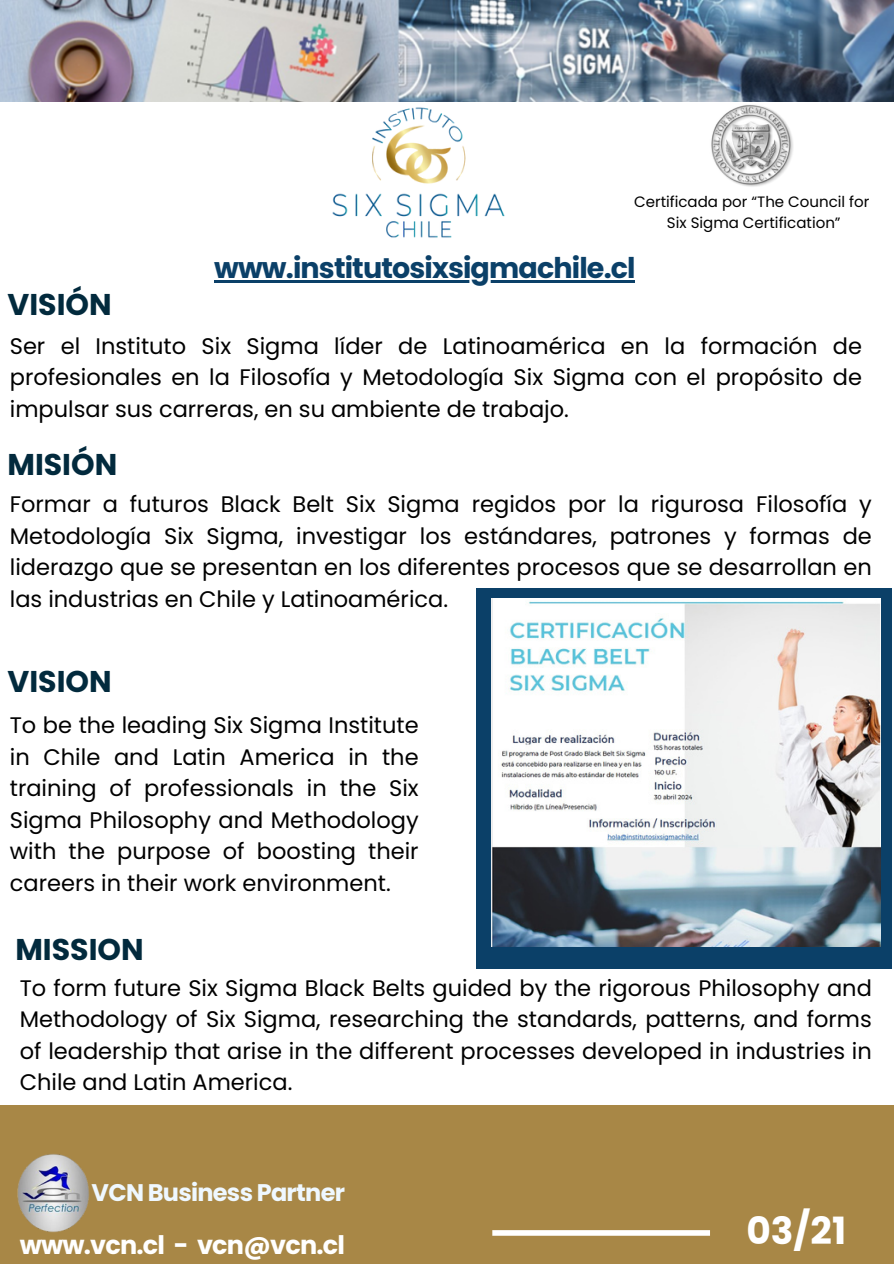
<style>
.page{position:relative;width:894px;height:1264px;background:#fff}
.page>*{position:absolute;margin:0;border:0;box-sizing:border-box;transform-origin:0 0}
.t1{font:700 37.5px "Poppins";color:#fff}
.t2{font:700 30px "Poppins";color:#022a3d}
.t3{font:700 28.5px "Poppins";letter-spacing:-.03em;color:#0b4068}
.t4{font:700 25.5px "Poppins";letter-spacing:-.03em;color:#fff}
.t5{font:700 24px "Poppins";letter-spacing:-.03em;color:#eff8ff}
.t6{font:22.5px/31.5px "Poppins";color:#000;text-align:justify}
.t7{font:15px/20.2px "Poppins";color:#000;text-align:center}
</style>
<div class="page">
<img style="left:326px;top:101px;width:184px;height:137px">
<img style="left:0;top:0;width:893px;height:101px">
<div style="left:476px;top:587px;width:415px;height:381px;background:#0b4068"></div>
<div style="left:0;top:1105px;width:893px;height:158px;background:#a88746"></div>
<div style="left:492px;top:1230px;width:217px;height:5px;background:#fff"></div>
<img style="left:17px;top:1154px;width:72px;height:78px">
<img style="left:668px;top:89px;width:166px;height:98px">
<img style="left:491px;top:599px;width:389px;height:347px">
<hr style="left:214px;top:280px;width:420px;height:2px;background:#0b4068">
<h2 class="t2" style="left:7px;top:284px;width:106px">VISIÓN</h2>
<p class="t7" style="left:634px;top:192px;width:237px">Certificada por “The Council for<br>Six Sigma Certification”</p>
<p class="t3" style="left:214px;top:248px;width:423px">www.institutosixsigmachile.cl</p>
<p class="t6" style="left:10px;top:330px;width:853px">Ser el Instituto Six Sigma líder de Latinoamérica en la formación de profesionales en la Filosofía y Metodología Six Sigma con el propósito de impulsar sus carreras, en su ambiente de trabajo.</p>
<h2 class="t2" style="left:7px;top:443px;width:111px">MISIÓN</h2>
<p class="t6" style="left:10px;top:488px;width:863px">Formar a futuros Black Belt Six Sigma regidos por la rigurosa Filosofía y Metodología Six Sigma, investigar los estándares, patrones y formas de liderazgo que se presentan en los diferentes procesos que se desarrollan en las industrias en Chile y Latinoamérica.</p>
<h2 class="t2" style="left:7px;top:661px;width:106px">VISION</h2>
<p class="t6" style="left:10px;top:709px;width:410px">To be the leading Six Sigma Institute in Chile and Latin America in the training of professionals in the Six Sigma Philosophy and Methodology with the purpose of boosting their careers in their work environment.</p>
<h2 class="t2" style="left:15px;top:928px;width:130px">MISSION</h2>
<p class="t6" style="left:20px;top:972px;width:853px">To form future Six Sigma Black Belts guided by the rigorous Philosophy and Methodology of Six Sigma, researching the standards, patterns, and forms of leadership that arise in the different processes developed in industries in Chile and Latin America.</p>
<p class="t5" style="left:92px;top:1175px;width:255px">VCN Business Partner</p>
<p class="t4" style="left:20px;top:1226px;width:327px">www.vcn.cl - vcn@vcn.cl</p>
<h1 class="t1" style="left:746px;top:1204px;width:101px">03/21</h1>
</div>
